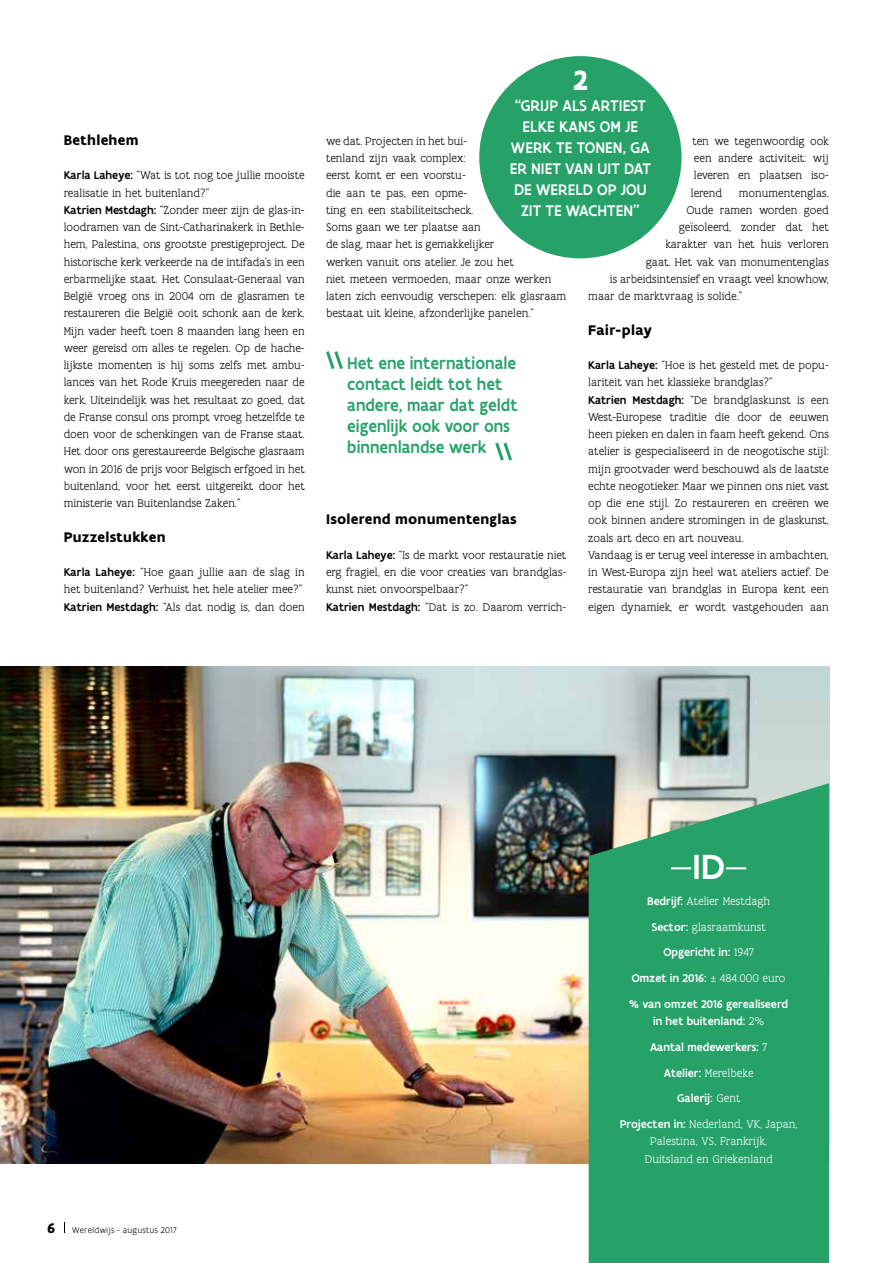
<style>
.page{position:relative;width:893px;height:1263px;background:#fff}
.page>*{position:absolute;margin:0;border:0;box-sizing:border-box;transform-origin:0 0}
.t1{font:300 37.5px "Flanders Art Sans";color:#fff}
.t2{font:700 30px "Flanders Art Sans";color:#fff;scale:.95 1}
.t3{font:500 18px/21px "Flanders Art Sans";color:#26a269;scale:.95 1}
.t4{font:500 16.5px/21px "Flanders Art Sans";letter-spacing:.005em;color:#fff;text-align:center;scale:.95 1}
.t5{font:700 15px "Flanders Art Sans";letter-spacing:.015em;color:#000}
.t6{font:300 12px/17.2px "Flanders Art Serif";color:#000}
.t7{font:300 12px/17.2px "Flanders Art Serif";color:#fff;text-align:center}
.t8{font:500 12px/25.8px "Flanders Art Sans";color:#fff;text-align:center}
.t9{font:300 9px "Flanders Art Sans";letter-spacing:.02em;color:#000}
.s1{font-family:"Flanders Art Sans";font-weight:500}
.s2{font-weight:700;font-size:15px}
.s3{font-weight:500}
.s4{font-family:"Flanders Art Serif";font-weight:300}
</style>
<div class="page">
<img style="left:0;top:666px;width:829px;height:497px">
<svg style="left:589px;top:783px;width:240px;height:480px;background:#30a26d"></svg>
<svg style="left:326px;top:351px;width:17px;height:18px"></svg>
<svg style="left:495px;top:442px;width:17px;height:19px"></svg>
<div style="left:479px;top:56px;width:202px;height:202px;background:#26a269;border-radius:50%"></div>
<p class="t5" style="left:64px;top:130px;width:76px">Bethlehem</p>
<p class="t6" style="left:64px;top:167px;width:242px"><span class="s1">Karla Laheye:</span> “Wat is tot nog toe jullie mooiste realisatie in het buitenland?”<br><span class="s1">Katrien Mestdagh:</span> “Zonder meer zijn de glas-in&shy;loodramen van de Sint-Catharinakerk in Bethle&shy;hem, Palestina, ons grootste prestigeproject. De historische kerk verkeerde na de intifada’s in een erbarmelijke staat. Het Consulaat-Generaal van België vroeg ons in 2004 om de glasramen te restaureren die België ooit schonk aan de kerk.<br>Mijn vader heeft toen 8 maanden lang heen en weer gereisd om alles te regelen. Op de hache&shy;lijkste momenten is hij soms zelfs met ambu&shy;lances van het Rode Kruis meegereden naar de kerk. Uiteindelijk was het resultaat zo goed, dat de Franse consul ons prompt vroeg hetzelfde te doen voor de schenkingen van de Franse staat.<br>Het door ons gerestaureerde Belgische glasraam won in 2016 de prijs voor Belgisch erfgoed in het buitenland, voor het eerst uitgereikt door het ministerie van Buitenlandse Zaken.”</p>
<p class="t5" style="left:64px;top:527px;width:103px">Puzzelstukken</p>
<p class="t6" style="left:64px;top:564px;width:242px"><span class="s1">Karla Laheye:</span> “Hoe gaan jullie aan de slag in het buitenland? Verhuist het hele atelier mee?”<br><span class="s1">Katrien Mestdagh:</span> “Als dat nodig is, dan doen</p>
<h2 class="t2" style="left:573px;top:61px;width:17px">2</h2>
<h3 class="t4" style="left:510px;top:95px;width:150px">“GRIJP ALS ARTIEST<br>ELKE KANS OM JE<br>WERK TE TONEN, GA<br>ER NIET VAN UIT DAT<br>DE WERELD OP JOU<br>ZIT TE WACHTEN”</h3>
<p class="t6" style="left:691px;top:133px;width:140px;text-align:justify">ten we tegenwoordig ook een andere activiteit: wij leveren en plaatsen iso&shy;lerend</p>
<p class="t6" style="left:326px;top:133px;width:242px">we dat. Projecten in het bui-<br>tenland zijn vaak complex:<br>eerst komt er een voorstu-<br>die aan te pas, een opme-<br>ting en een stabiliteitscheck.<br>Soms gaan we ter plaatse aan<br>de slag, maar het is gemakkelijker<br>werken vanuit ons atelier. Je zou het<br>niet meteen vermoeden, maar onze werken laten zich eenvoudig verschepen: elk glasraam bestaat uit kleine, afzonderlijke panelen.”</p>
<p class="t6" style="left:739px;top:184px;width:92px">monumentenglas.</p>
<p class="t6" style="left:686px;top:202px;width:144px">Oude ramen worden goed</p>
<p class="t6" style="left:679px;top:219px;width:152px">geïsoleerd, zonder dat het</p>
<p class="t6" style="left:665px;top:236px;width:165px">karakter van het huis verloren</p>
<p class="t6" style="left:646px;top:253px;width:184px">gaat. Het vak van monumentenglas</p>
<p class="t6" style="left:610px;top:271px;width:221px">is arbeidsintensief en vraagt veel knowhow,</p>
<p class="t6" style="left:588px;top:288px;width:156px">maar de marktvraag is solide.”</p>
<p class="t5" style="left:588px;top:320px;width:65px">Fair-play</p>
<p class="t6" style="left:588px;top:357px;width:242px"><span class="s1">Karla Laheye:</span> “Hoe is het gesteld met de popu&shy;lariteit van het klassieke brandglas?”<br><span class="s1">Katrien Mestdagh:</span> “De brandglaskunst is een West-Europese traditie die door de eeuwen heen pieken en dalen in faam heeft gekend. Ons atelier is gespecialiseerd in de neogotische stijl: mijn grootvader werd beschouwd als de laatste echte neogotieker. Maar we pinnen ons niet vast op die ene stijl. Zo restaureren en creëren we ook binnen andere stromingen in de glaskunst, zoals art deco en art nouveau.<br>Vandaag is er terug veel interesse in ambachten, in West-Europa zijn heel wat ateliers actief. De restauratie van brandglas in Europa kent een eigen dynamiek, er wordt vastgehouden aan</p>
<h3 class="t3" style="left:347px;top:353px;width:181px">Het ene internationale contact leidt tot het andere, maar dat geldt eigenlijk ook voor ons binnenlandse werk</h3>
<p class="t5" style="left:326px;top:510px;width:192px">Isolerend monumentenglas</p>
<p class="t6" style="left:326px;top:547px;width:242px"><span class="s1">Karla Laheye:</span> “Is de markt voor restauratie niet erg fragiel, en die voor creaties van brandglas&shy;kunst niet onvoorspelbaar?”<br><span class="s1">Katrien Mestdagh:</span> “Dat is zo. Daarom verrich-</p>
<p class="t9" style="left:47px;top:1225px;width:131px"><span class="s2">6</span> Wereldwijs - augustus 2017</p>
<h1 class="t1" style="left:670px;top:845px;width:79px">—<span class="s3">ID</span>—</h1>
<p class="t7" style="left:647px;top:888px;width:125px;line-height:25.8px"><span class="s1">Bedrijf:</span> Atelier Mestdagh<br><span class="s1">Sector:</span> glasraamkunst</p>
<p class="t8" style="left:629px;top:940px;width:160px">Opgericht in: <span class="s4">1947<br></span>Omzet in 2016: <span class="s4">± 484.000 euro </span>% van omzet 2016 gerealiseerd</p>
<p class="t8" style="left:650px;top:1008px;width:119px;text-align:left">in het buitenland: <span class="s4">2%<br></span>Aantal medewerkers: <span class="s4">7</span></p>
<p class="t7" style="left:664px;top:1064px;width:91px"><span class="s1">Atelier:</span> Merelbeke</p>
<p class="t8" style="left:677px;top:1086px;width:65px">Galerij: <span class="s4">Gent</span></p>
<p class="t7" style="left:620px;top:1116px;width:179px"><span class="s1">Projecten in:</span> Nederland, VK, Japan,<br>Palestina, VS, Frankrijk,<br>Duitsland en Griekenland</p>
</div>
